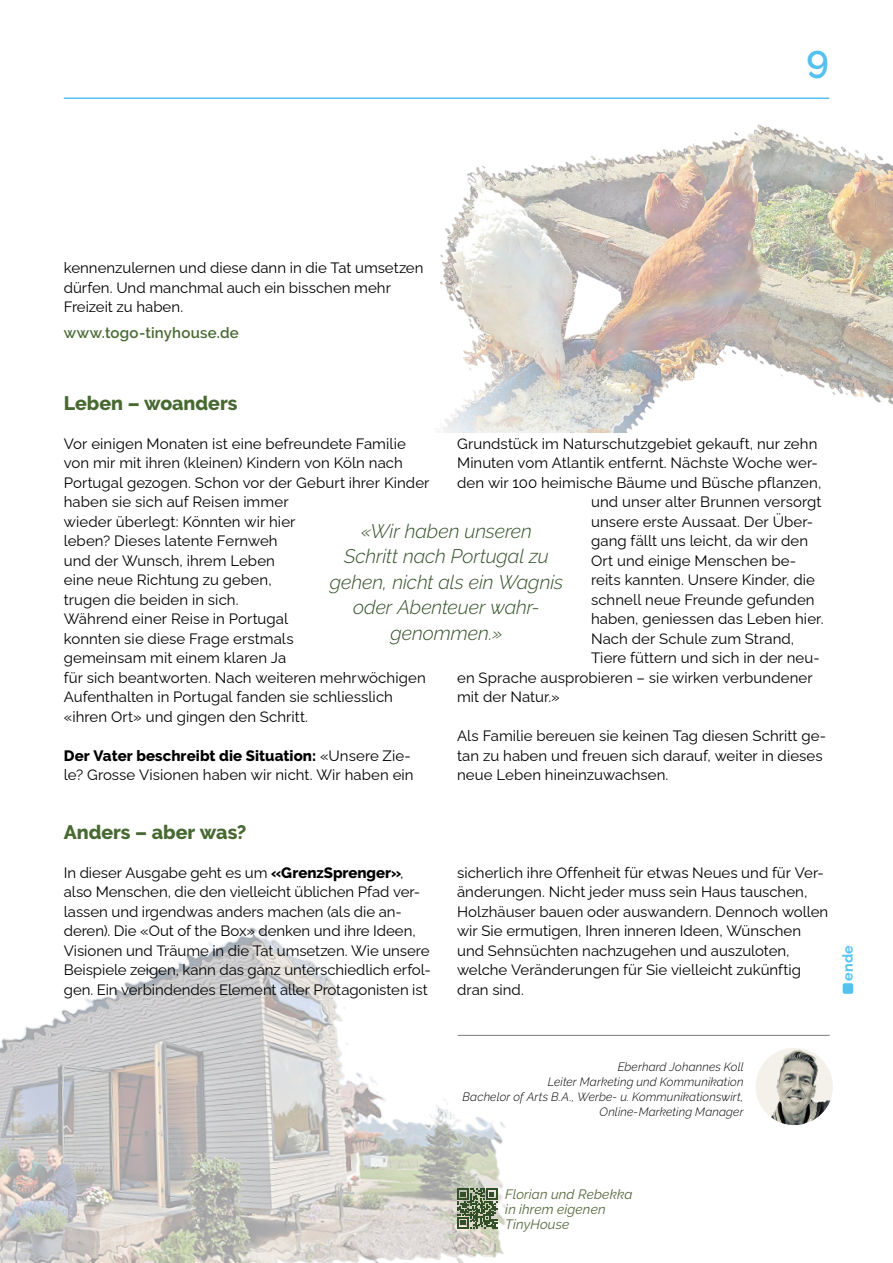
<style>
.page{position:relative;width:893px;height:1263px;background:#fff}
.page>*{position:absolute;margin:0;border:0;box-sizing:border-box;transform-origin:0 0}
.Pagina{font:600 38.25px "Raleway";color:#55c1ef}
.Zitat_mittig_16_20{font:italic 300 19.5px/25.5px "Raleway";letter-spacing:-.005em;color:#324f27;text-align:center}
.ZÜ_Raleway_black{font:800 19.5px "Raleway";color:#486932}
.fliesstext__10_13{font:15px/19.5px "Raleway";letter-spacing:.005em;color:#000}
.www_blau{font:600 15px "Raleway";letter-spacing:.015em;color:#486932}
.Endmarke_Artikelende{font:700 14.4px "Raleway";color:#55c1ef}
.BU{font:italic 13.5px/15px "Raleway";letter-spacing:.01em;color:#52673a}
.Autorenblock{font:italic 300 12px/15px "Raleway";letter-spacing:.015em;color:#000;text-align:right}
.s1{font-weight:800}
</style>
<div class="page">
<img style="left:0;top:927px;width:605px;height:336px">
<img style="left:403px;top:97px;width:490px;height:335px">
<svg style="left:457px;top:1188px;width:40px;height:40px;background:#6a7d5e"></svg>
<hr style="left:64px;top:98px;width:765px;height:1px;background:#55c1ef">
<hr style="left:458px;top:1035px;width:372px;height:1px;background:#7f7c7a">
<img style="left:756px;top:1048px;width:77px;height:77px;border-radius:39px">
<div style="left:843px;top:983px;width:10px;height:11px;background:#55c1ef;border-radius:2px"></div>
<p class="Pagina" style="left:806px;top:43px;width:25px">9</p>
<p class="fliesstext__10_13" style="left:64px;top:256px;width:361px">kennenzulernen und diese dann in die Tat umsetzen dürfen. Und manchmal auch ein bisschen mehr<br>Freizeit zu haben.</p>
<p class="www_blau" style="left:64px;top:324px;width:176px">www.togo-tinyhouse.de</p>
<p class="ZÜ_Raleway_black" style="left:64px;top:392px;width:175px">Leben – woanders</p>
<p class="fliesstext__10_13" style="left:64px;top:432px;width:367px">Vor einigen Monaten ist eine befreundete Familie von mir mit ihren (kleinen) Kindern von Köln nach Portugal gezogen. Schon vor der Geburt ihrer Kinder haben sie sich auf Reisen immer<br>wieder überlegt: Könnten wir hier<br>leben? Dieses latente Fernweh<br>und der Wunsch, ihrem Leben<br>eine neue Richtung zu geben,<br>trugen die beiden in sich.<br>Während einer Reise in Portugal<br>konnten sie diese Frage erstmals<br>gemeinsam mit einem klaren Ja<br>für sich beantworten. Nach weiteren mehrwöchigen Aufenthalten in Portugal fanden sie schliesslich «ihren Ort» und gingen den Schritt.</p>
<p class="fliesstext__10_13" style="left:64px;top:744px;width:351px"><span class="s1">Der Vater beschreibt die Situation:</span> «Unsere Zie&shy;le? Grosse Visionen haben wir nicht. Wir haben ein</p>
<p class="fliesstext__10_13" style="left:457px;top:432px;width:362px">Grundstück im Naturschutzgebiet gekauft, nur zehn</p>
<p class="fliesstext__10_13" style="left:457px;top:451px;width:362px">Minuten vom Atlantik entfernt. Nächste Woche wer-</p>
<p class="fliesstext__10_13" style="left:457px;top:471px;width:366px">den wir 100 heimische Bäume und Büsche pflanzen,</p>
<p class="fliesstext__10_13" style="left:591px;top:490px;width:232px">und unser alter Brunnen versorgt</p>
<p class="fliesstext__10_13" style="left:591px;top:510px;width:224px">unsere erste Aussaat. Der Über-</p>
<p class="fliesstext__10_13" style="left:591px;top:529px;width:219px">gang fällt uns leicht, da wir den</p>
<p class="fliesstext__10_13" style="left:591px;top:549px;width:207px">Ort und einige Menschen be-</p>
<p class="fliesstext__10_13" style="left:591px;top:568px;width:226px">reits kannten. Unsere Kinder, die</p>
<p class="fliesstext__10_13" style="left:591px;top:588px;width:225px">schnell neue Freunde gefunden</p>
<p class="fliesstext__10_13" style="left:591px;top:607px;width:234px">haben, geniessen das Leben hier.</p>
<p class="fliesstext__10_13" style="left:591px;top:627px;width:205px">Nach der Schule zum Strand,</p>
<p class="fliesstext__10_13" style="left:591px;top:646px;width:230px">Tiere füttern und sich in der neu-</p>
<p class="fliesstext__10_13" style="left:457px;top:666px;width:357px">en Sprache ausprobieren – sie wirken verbundener</p>
<p class="fliesstext__10_13" style="left:457px;top:685px;width:104px">mit der Natur.»</p>
<p class="fliesstext__10_13" style="left:457px;top:724px;width:371px">Als Familie bereuen sie keinen Tag diesen Schritt ge&shy;tan zu haben und freuen sich darauf, weiter in dieses neue Leben hineinzuwachsen.</p>
<p class="Zitat_mittig_16_20" style="left:330px;top:518px;width:235px">«Wir haben unseren<br>Schritt nach Portugal zu gehen, nicht als ein Wagnis oder Abenteuer wahr&shy;genommen.»</p>
<p class="ZÜ_Raleway_black" style="left:64px;top:821px;width:184px">Anders – aber was?</p>
<p class="fliesstext__10_13" style="left:64px;top:861px;width:368px">In dieser Ausgabe geht es um <span class="s1">«GrenzSprenger»</span>, also Menschen, die den vielleicht üblichen Pfad ver&shy;lassen und irgendwas anders machen (als die an&shy;deren). Die «Out of the Box» denken und ihre Ideen, Visionen und Träume in die Tat umsetzen. Wie unsere Beispiele zeigen, kann das ganz unterschiedlich erfol&shy;gen. Ein verbindendes Element aller Protagonisten ist</p>
<p class="fliesstext__10_13" style="left:457px;top:861px;width:373px">sicherlich ihre Offenheit für etwas Neues und für Ver&shy;änderungen. Nicht jeder muss sein Haus tauschen, Holzhäuser bauen oder auswandern. Dennoch wollen wir Sie ermutigen, Ihren inneren Ideen, Wünschen und Sehnsüchten nachzugehen und auszuloten, welche Veränderungen für Sie vielleicht zukünftig dran sind.</p>
<p class="Endmarke_Artikelende" style="left:836px;top:980px;width:37px;rotate:-90deg">ende</p>
<p class="Autorenblock" style="left:618px;top:1059px;width:127px">Eberhard Johannes Koll</p>
<p class="Autorenblock" style="left:548px;top:1074px;width:197px">Leiter Marketing und Kommunikation</p>
<p class="Autorenblock" style="left:463px;top:1089px;width:283px">Bachelor of Arts B.A., Werbe- u. Kommunikationswirt,<br>Online-Marketing Manager</p>
<p class="BU" style="left:505px;top:1186px;width:129px">Florian und Rebekka in ihrem eigenen<br>TinyHouse</p>
</div>
